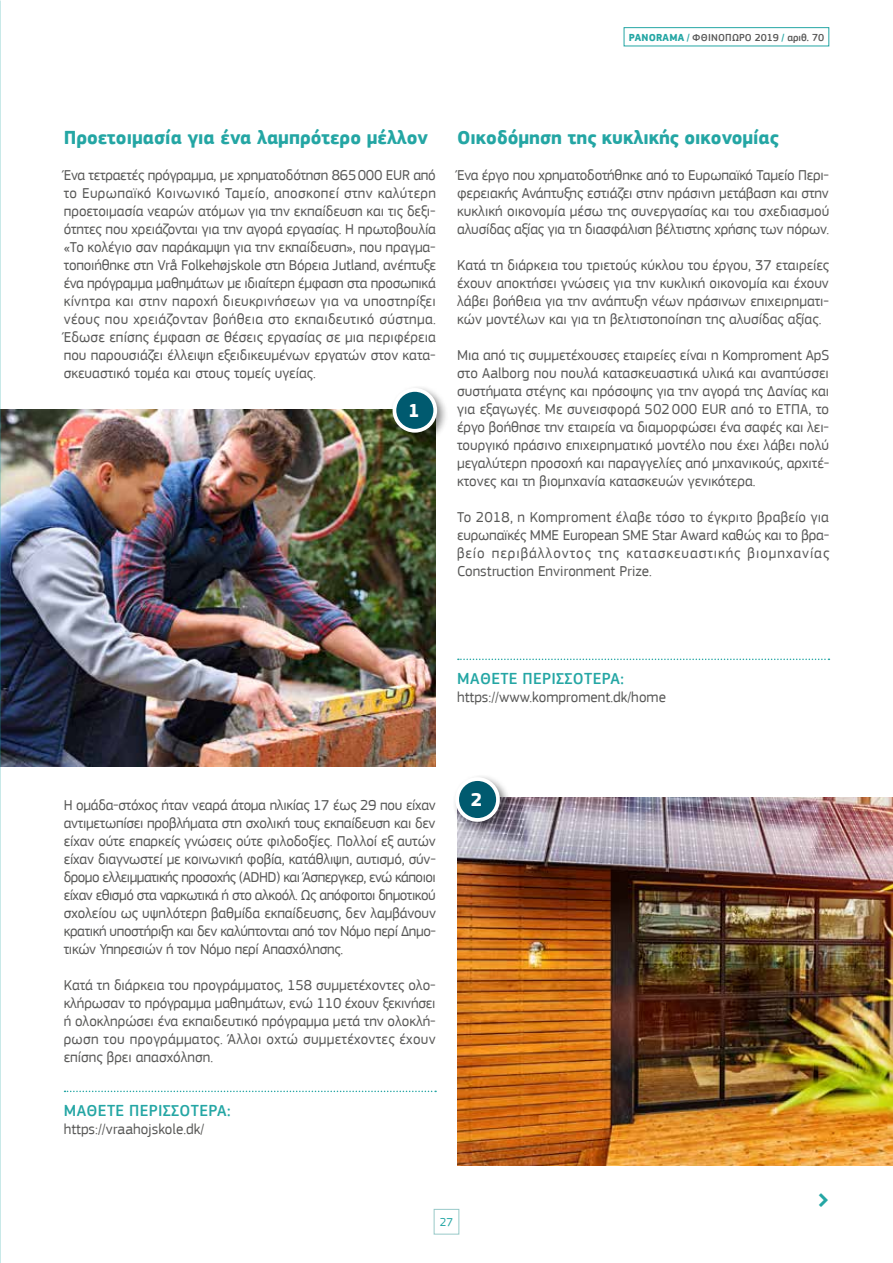
<style>
.page{position:relative;width:893px;height:1263px;background:#fff}
.page>*{position:absolute;margin:0;border:0;box-sizing:border-box;transform-origin:0 0}
.t1{font:700 19.5px "EC Square Sans Pro";color:#24a6a4}
.t2{font:700 19.35px "EC Square Sans Pro";color:#fff}
.t3{font:500 16.5px "EC Square Sans Pro";letter-spacing:.02em;color:#24a6a4}
.t4{font:15px/18px "EC Square Sans Pro";color:#575756;text-align:justify}
.t5{font:12px "EC Square Sans Pro";color:#24a6a4}
.t6{font:500 10.5px "EC Square Sans Pro";color:#575756}
.s1{font-weight:700;color:#24a6a4}
.s2{color:#24a6a4}
</style>
<div class="page">
<div style="left:624px;top:27px;width:205px;height:19px;border:1px solid #24a6a4"></div>
<div style="left:434px;top:1209px;width:25px;height:25px;border:1px solid #98c9c8"></div>
<svg style="left:65px;top:1090px;width:371px;height:2px"></svg>
<svg style="left:458px;top:658px;width:371px;height:2px"></svg>
<img style="left:457px;top:797px;width:436px;height:368px">
<img style="left:0;top:409px;width:436px;height:357px">
<div style="left:389px;top:385px;width:60px;height:59px;background:#000;opacity:.5"></div>
<div style="left:394px;top:390px;width:41px;height:41px;background:#005a6f;border-radius:50%"></div>
<div style="left:393px;top:388px;width:44px;height:45px;border:4px solid #fff;border-radius:50%"></div>
<div style="left:452px;top:774px;width:60px;height:60px;background:#000;opacity:.5"></div>
<div style="left:457px;top:779px;width:41px;height:41px;background:#005a6f;border-radius:50%"></div>
<div style="left:455px;top:777px;width:45px;height:45px;border:4px solid #fff;border-radius:50%"></div>
<p class="t6" style="left:629px;top:31px;width:197px"><span class="s1">PANORAMA</span> <span class="s2">/</span> ΦΘΙΝΌΠΩΡΟ 2019 <span class="s2">/</span> αριθ. 70</p>
<h1 class="t1" style="left:64px;top:126px;width:366px">Προετοιμασία για ένα λαμπρότερο μέλλον</h1>
<p class="t4" style="left:64px;top:166px;width:374px">Ένα τετραετές πρόγραμμα, με χρηματοδότηση 865000 EUR από το Ευρωπαϊκό Κοινωνικό Ταμείο, αποσκοπεί στην καλύτερη προετοιμασία νεαρών ατόμων για την εκπαίδευση και τις δεξι&shy;ότητες που χρειάζονται για την αγορά εργασίας. Η πρωτοβουλία «Το κολέγιο σαν παράκαμψη για την εκπαίδευση», που πραγμα&shy;τοποιήθηκε στη Vrå Folkehøjskole στη Βόρεια Jutland, ανέπτυξε ένα πρόγραμμα μαθημάτων με ιδιαίτερη έμφαση στα προσωπικά κίνητρα και στην παροχή διευκρινήσεων για να υποστηρίξει νέους που χρειάζονταν βοήθεια στο εκπαιδευτικό σύστημα.<br>Έδωσε επίσης έμφαση σε θέσεις εργασίας σε μια περιφέρεια που παρουσιάζει έλλειψη εξειδικευμένων εργατών στον κατα&shy;σκευαστικό τομέα και στους τομείς υγείας.</p>
<p class="t2" style="left:408px;top:399px;width:13px">1</p>
<h1 class="t1" style="left:457px;top:126px;width:323px">Οικοδόμηση της κυκλικής οικονομίας</h1>
<p class="t4" style="left:457px;top:166px;width:374px">Ένα έργο που χρηματοδοτήθηκε από το Ευρωπαϊκό Ταμείο Περι&shy;φερειακής Ανάπτυξης εστιάζει στην πράσινη μετάβαση και στην κυκλική οικονομία μέσω της συνεργασίας και του σχεδιασμού αλυσίδας αξίας για τη διασφάλιση βέλτιστης χρήσης των πόρων.</p>
<p class="t4" style="left:457px;top:256px;width:374px">Κατά τη διάρκεια του τριετούς κύκλου του έργου, 37 εταιρείες έχουν αποκτήσει γνώσεις για την κυκλική οικονομία και έχουν λάβει βοήθεια για την ανάπτυξη νέων πράσινων επιχειρηματι&shy;κών μοντέλων και για τη βελτιστοποίηση της αλυσίδας αξίας.</p>
<p class="t4" style="left:457px;top:346px;width:374px">Μια από τις συμμετέχουσες εταιρείες είναι η Komproment ApS στο Aalborg που πουλά κατασκευαστικά υλικά και αναπτύσσει συστήματα στέγης και πρόσοψης για την αγορά της Δανίας και για εξαγωγές. Με συνεισφορά 502 000 EUR από το ΕΤΠΑ, το έργο βοήθησε την εταιρεία να διαμορφώσει ένα σαφές και λει&shy;τουργικό πράσινο επιχειρηματικό μοντέλο που έχει λάβει πολύ μεγαλύτερη προσοχή και παραγγελίες από μηχανικούς, αρχιτέ&shy;κτονες και τη βιομηχανία κατασκευών γενικότερα.</p>
<p class="t4" style="left:457px;top:508px;width:374px">Το 2018, η Komproment έλαβε τόσο το έγκριτο βραβείο για ευρωπαϊκές ΜΜΕ European SME Star Award καθώς και το βρα&shy;βείο περιβάλλοντος της κατασκευαστικής βιομηχανίας Construction Environment Prize.</p>
<p class="t3" style="left:457px;top:669px;width:168px">ΜΆΘΕΤΕ ΠΕΡΙΣΣΌΤΕΡΑ:</p>
<p class="t4" style="left:457px;top:688px;width:210px">https://www.komproment.dk/home</p>
<p class="t4" style="left:64px;top:796px;width:374px">Η ομάδα-στόχος ήταν νεαρά άτομα ηλικίας 17 έως 29 που είχαν αντιμετωπίσει προβλήματα στη σχολική τους εκπαίδευση και δεν είχαν ούτε επαρκείς γνώσεις ούτε φιλοδοξίες. Πολλοί εξ αυτών είχαν διαγνωστεί με κοινωνική φοβία, κατάθλιψη, αυτισμό, σύν&shy;δρομο ελλειμματικής προσοχής (ADHD) και Άσπεργκερ, ενώ κάποιοι είχαν εθισμό στα ναρκωτικά ή στο αλκοόλ. Ως απόφοιτοι δημοτικού σχολείου ως υψηλότερη βαθμίδα εκπαίδευσης, δεν λαμβάνουν κρατική υποστήριξη και δεν καλύπτονται από τον Νόμο περί Δημο&shy;τικών Υπηρεσιών ή τον Νόμο περί Απασχόλησης.</p>
<p class="t4" style="left:64px;top:976px;width:374px">Κατά τη διάρκεια του προγράμματος, 158 συμμετέχοντες ολο&shy;κλήρωσαν το πρόγραμμα μαθημάτων, ενώ 110 έχουν ξεκινήσει ή ολοκληρώσει ένα εκπαιδευτικό πρόγραμμα μετά την ολοκλή&shy;ρωση του προγράμματος. Άλλοι οχτώ συμμετέχοντες έχουν επίσης βρει απασχόληση.</p>
<p class="t3" style="left:64px;top:1101px;width:168px">ΜΆΘΕΤΕ ΠΕΡΙΣΣΌΤΕΡΑ:</p>
<p class="t4" style="left:64px;top:1120px;width:142px">https://vraahojskole.dk/</p>
<p class="t2" style="left:471px;top:788px;width:13px">2</p>
<p class="t5" style="left:440px;top:1215px;width:15px">27</p>
</div>
